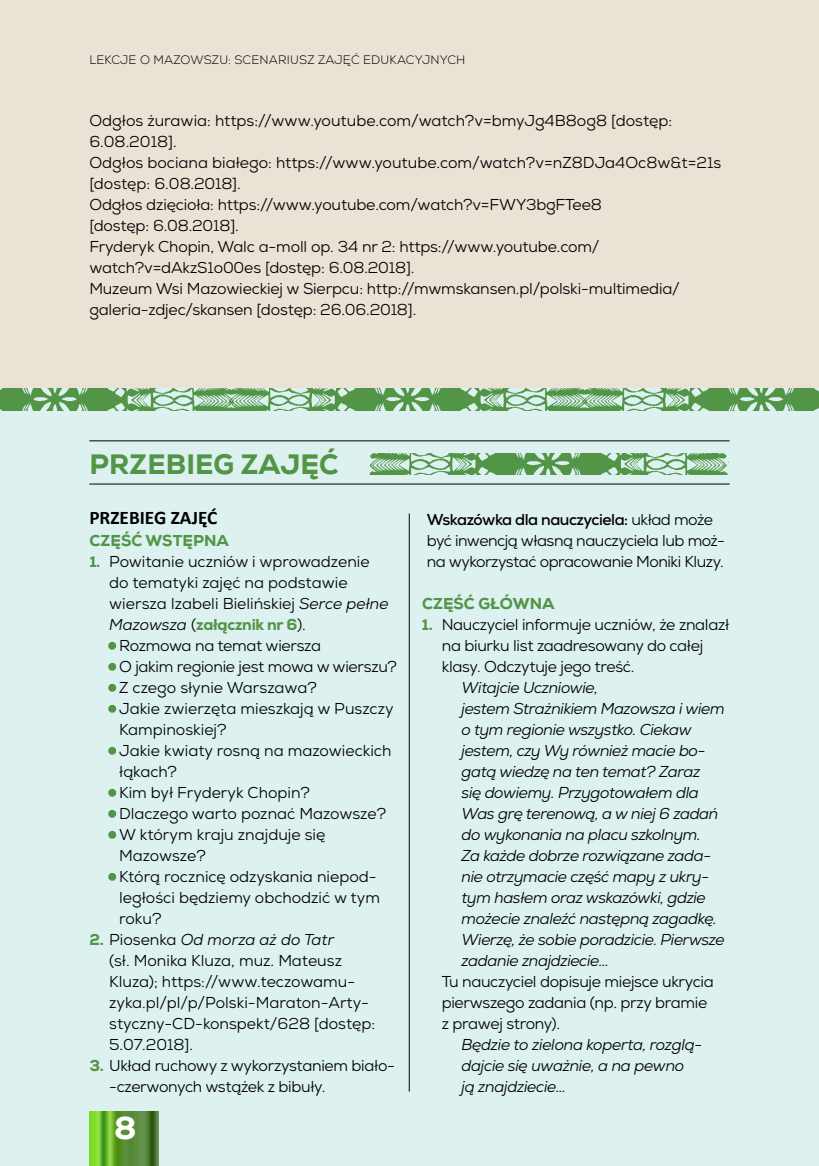
<style>
.page{position:relative;width:819px;height:1166px;background:#e9e2d5}
.page>*{position:absolute;margin:0;border:0;box-sizing:border-box;transform-origin:0 0}
.t1{font:800 31.5px "Nexa";color:#fff}
.t2{font:800 28px "Nexa";letter-spacing:.005em;color:#529546}
.t3{font:700 19.25px "Calibri";color:#000}
.t4{font:15.75px/21px "Nexa";letter-spacing:-.01em;color:#000}
.t5{font:italic 15.75px/21px "Nexa";letter-spacing:-.025em;color:#000}
.t6{font:15.75px/21px "Nexa";letter-spacing:-.03em;color:#000}
.t7{font:800 15.75px "Nexa";letter-spacing:.005em;color:#529546}
.t8{font:300 12.25px "Nexa";letter-spacing:.015em;color:#000}
.s1{font-weight:800;color:#529546}
.s2{font-style:italic}
.s3{color:#529546}
.s4{font-weight:700}
</style>
<div class="page">
<div style="left:0;top:388px;width:819px;height:778px;background:#ddf1f0"></div>
<img style="left:89px;top:1111px;width:70px;height:55px">
<hr style="left:89px;top:484px;width:640px;height:1px;background:#000">
<div style="left:108px;top:642px;width:8px;height:8px;border:5px solid #529546;border-radius:50%"></div>
<div style="left:108px;top:663px;width:8px;height:8px;border:5px solid #529546;border-radius:50%"></div>
<div style="left:108px;top:684px;width:8px;height:8px;border:5px solid #529546;border-radius:50%"></div>
<div style="left:108px;top:705px;width:8px;height:8px;border:5px solid #529546;border-radius:50%"></div>
<div style="left:108px;top:747px;width:8px;height:8px;border:5px solid #529546;border-radius:50%"></div>
<div style="left:108px;top:789px;width:8px;height:8px;border:5px solid #529546;border-radius:50%"></div>
<div style="left:108px;top:810px;width:8px;height:8px;border:5px solid #529546;border-radius:50%"></div>
<div style="left:108px;top:831px;width:8px;height:8px;border:5px solid #529546;border-radius:50%"></div>
<div style="left:108px;top:873px;width:8px;height:8px;border:5px solid #529546;border-radius:50%"></div>
<img style="left:0;top:389px;width:201px;height:21px">
<img style="left:201px;top:389px;width:354px;height:21px">
<img style="left:555px;top:389px;width:264px;height:21px">
<hr style="left:89px;top:440px;width:640px;height:1px;background:#000">
<img style="left:369px;top:453px;width:360px;height:22px">
<hr style="left:409px;top:513px;width:1px;height:578px;background:#000">
<p class="t8" style="left:89px;top:52px;width:377px">LEKCJE O MAZOWSZU: SCENARIUSZ ZAJĘĆ EDUKACYJNYCH</p>
<p class="t4" style="left:89px;top:110px;width:633px">Odgłos żurawia: https://www.youtube.com/watch?v=bmyJg4B8og8 [dostęp:<br>6.08.2018].<br>Odgłos bociana białego: https://www.youtube.com/watch?v=nZ8DJa4Oc8w&amp;t=21s [dostęp: 6.08.2018].<br>Odgłos dzięcioła: https://www.youtube.com/watch?v=FWY3bgFTee8<br>[dostęp: 6.08.2018].<br>Fryderyk Chopin, Walc a-moll op. 34 nr 2: https://www.youtube.com/ watch?v=dAkzS1o00es [dostęp: 6.08.2018].<br>Muzeum Wsi Mazowieckiej w Sierpcu: http://mwmskansen.pl/polski-multimedia/ galeria-zdjec/skansen [dostęp: 26.06.2018].</p>
<h2 class="t2" style="left:89px;top:446px;width:251px">PRZEBIEG ZAJĘĆ</h2>
<p class="t3" style="left:89px;top:505px;width:129px">PRZEBIEG ZAJĘĆ</p>
<p class="t7" style="left:89px;top:531px;width:141px">CZĘŚĆ WSTĘPNA</p>
<p class="t4" style="left:109px;top:551px;width:281px;text-indent:-20px"><span class="s1">1.</span> Powitanie uczniów i wprowadzenie do tematyki zajęć na podstawie wiersza Izabeli Bielińskiej <span class="s2">Serce pełne Mazowsza</span> (<span class="s1">załącznik nr 6</span>).</p>
<p class="t4" style="left:109px;top:635px;width:213px"><span class="s3">•</span> Rozmowa na temat wiersza</p>
<p class="t4" style="left:109px;top:656px;width:289px"><span class="s3">•</span> O jakim regionie jest mowa w wierszu?</p>
<p class="t4" style="left:109px;top:677px;width:209px"><span class="s3">•</span> Z czego słynie Warszawa?</p>
<p class="t4" style="left:119px;top:698px;width:276px;text-indent:-10px"><span class="s3">•</span> Jakie zwierzęta mieszkają w Puszczy<br>Kampinoskiej?</p>
<p class="t4" style="left:119px;top:740px;width:274px;text-indent:-10px"><span class="s3">•</span> Jakie kwiaty rosną na mazowieckich łąkach?</p>
<p class="t4" style="left:109px;top:782px;width:202px"><span class="s3">•</span> Kim był Fryderyk Chopin?</p>
<p class="t4" style="left:109px;top:803px;width:278px"><span class="s3">•</span> Dlaczego warto poznać Mazowsze?</p>
<p class="t4" style="left:119px;top:824px;width:208px;text-indent:-10px"><span class="s3">•</span> W którym kraju znajduje się<br>Mazowsze?</p>
<p class="t4" style="left:119px;top:866px;width:262px;text-indent:-10px"><span class="s3">•</span> Którą rocznicę odzyskania niepod&shy;ległości będziemy obchodzić w tym roku?</p>
<p class="t4" style="left:109px;top:929px;width:267px;text-indent:-20px"><span class="s1">2.</span> Piosenka <span class="s2">Od morza aż do Tatr<br></span>(sł. Monika Kluza, muz. Mateusz<br>Kluza); https://www.teczowamu&shy;zyka.pl/pl/p/Polski-Maraton-Arty&shy;styczny-CD-konspekt/628 [dostęp:<br>5.07.2018].</p>
<p class="t4" style="left:109px;top:1055px;width:287px;text-indent:-20px"><span class="s1">3.</span> Układ ruchowy z wykorzystaniem biało--czerwonych wstążek z bibuły.</p>
<h1 class="t1" style="left:114px;top:1108px;width:24px">8</h1>
<p class="t6" style="left:427px;top:509px;width:300px"><span class="s4">Wskazówka dla nauczyciela:</span> układ może być inwencją własną nauczyciela lub moż&shy;na wykorzystać opracowanie Moniki Kluzy.</p>
<p class="t7" style="left:422px;top:593px;width:134px">CZĘŚĆ GŁÓWNA</p>
<p class="t4" style="left:441px;top:614px;width:289px;text-indent:-20px"><span class="s1">1.</span> Nauczyciel informuje uczniów, że znalazł na biurku list zaadresowany do całej klasy. Odczytuje jego treść.</p>
<p class="t5" style="left:461px;top:677px;width:265px">Witajcie Uczniowie,<br>jestem Strażnikiem Mazowsza i wiem o tym regionie wszystko. Ciekaw jestem, czy Wy również macie bo&shy;gatą wiedzę na ten temat? Zaraz<br>się dowiemy. Przygotowałem dla<br>Was grę terenową, a w niej 6 zadań do wykonania na placu szkolnym.<br>Za każde dobrze rozwiązane zada&shy;nie otrzymacie część mapy z ukry&shy;tym hasłem oraz wskazówki, gdzie możecie znaleźć następną zagadkę.<br>Wierzę, że sobie poradzicie. Pierwsze zadanie znajdziecie…</p>
<p class="t4" style="left:441px;top:971px;width:273px">Tu nauczyciel dopisuje miejsce ukrycia pierwszego zadania (np. przy bramie z prawej strony).</p>
<p class="t5" style="left:461px;top:1034px;width:240px">Będzie to zielona koperta, rozglą&shy;dajcie się uważnie, a na pewno ją znajdziecie…</p>
</div>
